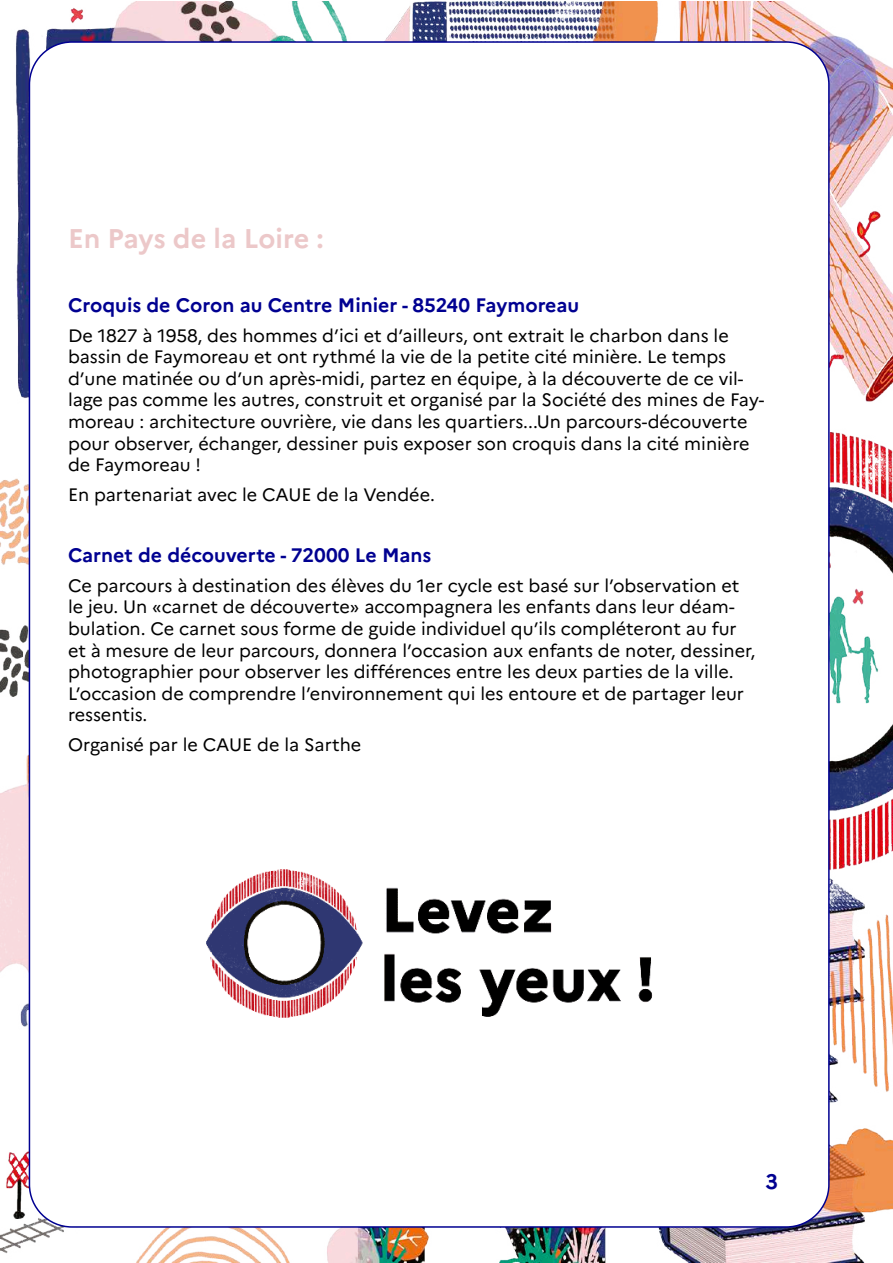
<style>
.page{position:relative;width:893px;height:1263px;background:#fff}
.page>*{position:absolute;margin:0;border:0;box-sizing:border-box;transform-origin:0 0}
.t1{font:700 27px "Marianne";color:#ecc8c9}
.t2{font:700 21px "Marianne";color:#000091}
.t3{font:700 19.5px "Marianne";color:#000091}
.t4{font:18px/21.6px "Marianne";color:#000}
</style>
<div class="page">
<img style="left:0;top:2px;width:893px;height:1261px">
<div style="left:29px;top:42px;width:800px;height:1185px;background:#fff;border-radius:43px"></div>
<img style="left:206px;top:869px;width:447px;height:149px">
<h1 class="t1" style="left:68px;top:222px;width:257px">En Pays de la Loire :</h1>
<p class="t3" style="left:68px;top:293px;width:513px">Croquis de Coron au Centre Minier - 85240 Faymoreau</p>
<p class="t4" style="left:68px;top:324px;width:698px">De 1827 à 1958, des hommes d’ici et d’ailleurs, ont extrait le charbon dans le bassin de Faymoreau et ont rythmé la vie de la petite cité minière. Le temps d’une matinée ou d’un après-midi, partez en équipe, à la découverte de ce vil&shy;lage pas comme les autres, construit et organisé par la Société des mines de Fay&shy;moreau : architecture ouvrière, vie dans les quartiers...Un parcours-découverte pour observer, échanger, dessiner puis exposer son croquis dans la cité minière de Faymoreau !</p>
<p class="t4" style="left:68px;top:484px;width:368px">En partenariat avec le CAUE de la Vendée.</p>
<p class="t3" style="left:68px;top:543px;width:365px">Carnet de découverte - 72000 Le Mans</p>
<p class="t4" style="left:68px;top:574px;width:689px">Ce parcours à destination des élèves du 1er cycle est basé sur l’observation et le jeu. Un «carnet de découverte» accompagnera les enfants dans leur déam&shy;bulation. Ce carnet sous forme de guide individuel qu’ils compléteront au fur et à mesure de leur parcours, donnera l’occasion aux enfants de noter, dessiner, photographier pour observer les différences entre les deux parties de la ville.<br>L’occasion de comprendre l’environnement qui les entoure et de partager leur ressentis.</p>
<p class="t4" style="left:68px;top:734px;width:295px">Organisé par le CAUE de la Sarthe</p>
<p class="t2" style="left:765px;top:1169px;width:14px">3</p>
</div>
